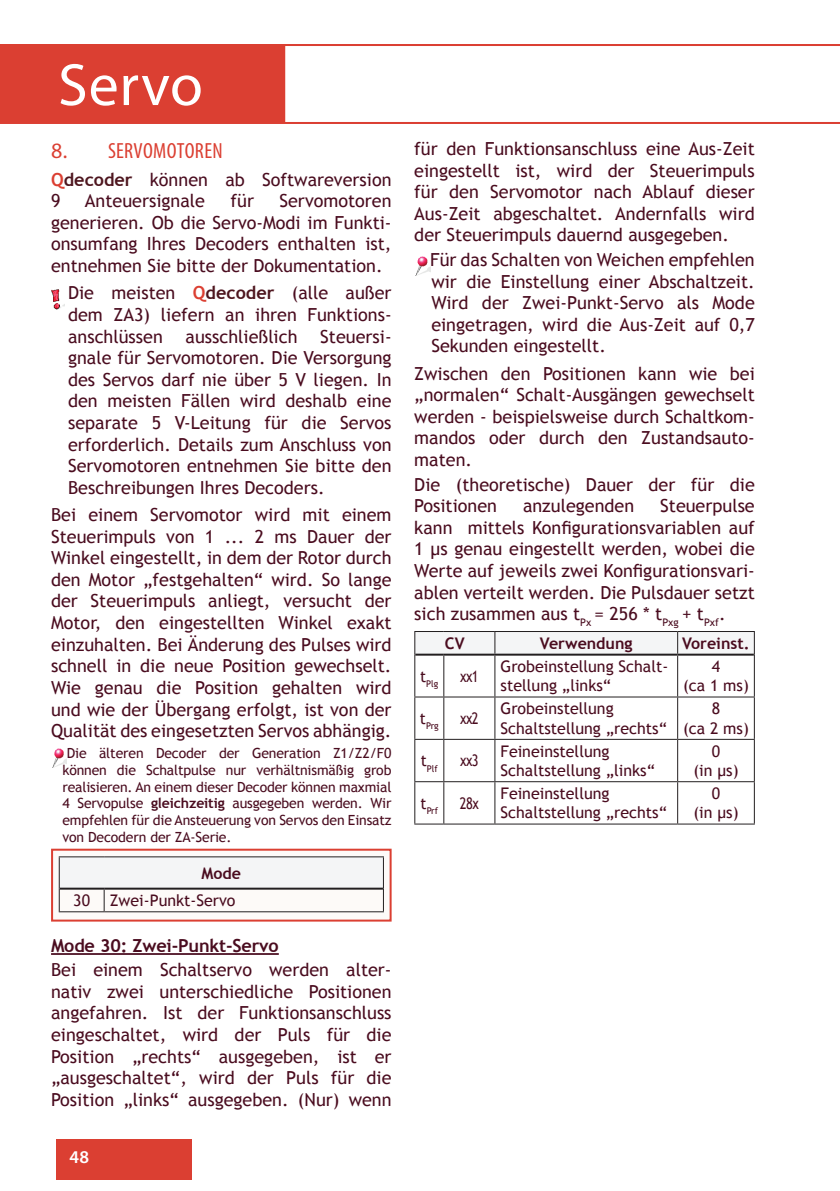
<style>
.page{position:relative;width:840px;height:1191px;background:#fff}
.page>*{position:absolute;margin:0;border:0;box-sizing:border-box;transform-origin:0 0}
.t1{font:60px "Myriad Pro";letter-spacing:.015em;color:#fff}
.t2{font:condensed 22px "Myriad Pro";letter-spacing:.015em;color:#db3f32}
.t3{font:18px/21.6px "Trebuchet MS";color:#4a0c1f;text-align:justify}
.t4{font:700 18px "Trebuchet MS";letter-spacing:-.01em;color:#4a0c1f}
.t5{font:600 18px "Myriad Pro";color:#fff}
.t6{font:16px/19.2px "Trebuchet MS";color:#4a0c1f}
.t7{font:700 16px "Trebuchet MS";color:#4a0c1f}
.t8{font:16px "Trebuchet MS";color:#4a0c1f;scale:.8 1}
.t9{font:14px/16.8px "Trebuchet MS";letter-spacing:-.01em;color:#4a0c1f;text-align:justify}
.t10{font:9.4px "Trebuchet MS";color:#4a0c1f}
.s1{font-stretch:normal}
.s2{font-weight:700;color:#db3f32}
.s3{font-weight:700;color:#4e161f}
.s4{font-weight:700}
</style>
<div class="page">
<div style="left:57px;top:1139px;width:135px;height:40px;background:#db3f32"></div>
<svg style="left:0;top:44px;width:839px;height:80px"></svg>
<div style="left:0;top:44px;width:285px;height:78px;background:#db3f32"></div>
<hr style="left:51px;top:953px;width:228px;height:2px;background:#4a0c1f">
<img style="left:51px;top:289px;width:13px;height:21px">
<img style="left:52px;top:748px;width:15px;height:20px">
<div style="left:52px;top:849px;width:338px;height:71px;background:#fdfaf8"></div>
<div style="left:59px;top:857px;width:324px;height:31px;background:#f4f5f6"></div>
<hr style="left:59px;top:856px;width:45px;height:1px;background:#231f20">
<hr style="left:59px;top:857px;width:1px;height:31px;background:#231f20">
<hr style="left:104px;top:856px;width:280px;height:1px;background:#231f20">
<hr style="left:383px;top:857px;width:1px;height:31px;background:#231f20">
<svg style="left:59px;top:888px;width:1px;height:23px"></svg>
<svg style="left:104px;top:889px;width:1px;height:22px"></svg>
<svg style="left:383px;top:888px;width:1px;height:23px"></svg>
<hr style="left:59px;top:911px;width:45px;height:1px;background:#231f20">
<hr style="left:104px;top:911px;width:280px;height:1px;background:#231f20">
<hr style="left:60px;top:887px;width:44px;height:2px;background:#231f20">
<hr style="left:104px;top:887px;width:279px;height:2px;background:#231f20">
<div style="left:51px;top:848px;width:340px;height:73px;border:2px solid #db3f32"></div>
<img style="left:415px;top:256px;width:15px;height:20px">
<div style="left:414px;top:631px;width:340px;height:23px;background:#f4f5f6"></div>
<hr style="left:414px;top:654px;width:1px;height:42px;background:#231f20">
<hr style="left:443px;top:655px;width:1px;height:41px;background:#231f20">
<hr style="left:494px;top:655px;width:1px;height:41px;background:#231f20">
<hr style="left:676px;top:655px;width:1px;height:41px;background:#231f20">
<hr style="left:753px;top:654px;width:1px;height:42px;background:#231f20">
<svg style="left:414px;top:696px;width:29px;height:1px"></svg>
<hr style="left:414px;top:697px;width:1px;height:42px;background:#231f20">
<hr style="left:443px;top:696px;width:51px;height:1px;background:#231f20">
<hr style="left:443px;top:697px;width:1px;height:42px;background:#231f20">
<hr style="left:494px;top:696px;width:183px;height:1px;background:#231f20">
<hr style="left:494px;top:697px;width:1px;height:42px;background:#231f20">
<hr style="left:677px;top:696px;width:77px;height:1px;background:#231f20">
<hr style="left:676px;top:697px;width:1px;height:42px;background:#231f20">
<hr style="left:753px;top:697px;width:1px;height:42px;background:#231f20">
<svg style="left:414px;top:739px;width:29px;height:1px"></svg>
<hr style="left:414px;top:740px;width:1px;height:41px;background:#231f20">
<hr style="left:443px;top:739px;width:51px;height:1px;background:#231f20">
<hr style="left:443px;top:740px;width:1px;height:41px;background:#231f20">
<hr style="left:494px;top:739px;width:183px;height:1px;background:#231f20">
<hr style="left:494px;top:740px;width:1px;height:41px;background:#231f20">
<hr style="left:677px;top:739px;width:77px;height:1px;background:#231f20">
<hr style="left:676px;top:740px;width:1px;height:41px;background:#231f20">
<hr style="left:753px;top:740px;width:1px;height:41px;background:#231f20">
<svg style="left:414px;top:781px;width:29px;height:1px"></svg>
<hr style="left:414px;top:782px;width:1px;height:41px;background:#231f20">
<hr style="left:443px;top:781px;width:51px;height:1px;background:#231f20">
<hr style="left:443px;top:782px;width:1px;height:41px;background:#231f20">
<hr style="left:494px;top:781px;width:183px;height:1px;background:#231f20">
<hr style="left:494px;top:782px;width:1px;height:41px;background:#231f20">
<hr style="left:677px;top:781px;width:77px;height:1px;background:#231f20">
<hr style="left:676px;top:782px;width:1px;height:41px;background:#231f20">
<hr style="left:753px;top:782px;width:1px;height:41px;background:#231f20">
<svg style="left:414px;top:823px;width:29px;height:1px"></svg>
<hr style="left:443px;top:823px;width:51px;height:1px;background:#231f20">
<hr style="left:494px;top:823px;width:183px;height:1px;background:#231f20">
<hr style="left:677px;top:823px;width:77px;height:1px;background:#231f20">
<hr style="left:415px;top:653px;width:28px;height:2px;background:#231f20">
<hr style="left:443px;top:653px;width:51px;height:2px;background:#231f20">
<hr style="left:494px;top:653px;width:183px;height:2px;background:#231f20">
<hr style="left:677px;top:653px;width:76px;height:2px;background:#231f20">
<h1 class="t1" style="left:58px;top:48px;width:146px">Servo</h1>
<p class="t2" style="left:51px;top:138px;width:173px"><span class="s1">8.</span> SERVOMOTOREN</p>
<p class="t3" style="left:51px;top:169px;width:342px"><span class="s2">Q</span><span class="s3">decoder</span> können ab Softwareversion<br>9</p>
<p class="t3" style="left:85px;top:190px;width:121px">Anteuersignale</p>
<p class="t3" style="left:230px;top:190px;width:25px">für</p>
<p class="t3" style="left:51px;top:190px;width:342px;text-indent:228px">Servomotoren generieren. Ob die Servo-Modi im Funkti&shy;onsumfang Ihres Decoders enthalten ist, entnehmen Sie bitte der Dokumentation.</p>
<p class="t3" style="left:68px;top:282px;width:325px">Die meisten <span class="s2">Q</span><span class="s3">decoder</span> (alle außer dem ZA3) liefern an ihren Funktions&shy;anschlüssen</p>
<p class="t3" style="left:185px;top:325px;width:113px">ausschließlich</p>
<p class="t3" style="left:68px;top:325px;width:325px;text-indent:252px">Steuersi&shy;gnale für Servomotoren. Die Versorgung des Servos darf nie über 5 V liegen. In den meisten Fällen wird deshalb eine separate 5 V-Leitung für die Servos erforderlich. Details zum Anschluss von Servomotoren entnehmen Sie bitte den Beschreibungen Ihres Decoders.</p>
<p class="t3" style="left:51px;top:504px;width:342px">Bei einem Servomotor wird mit einem Steuerimpuls von 1 ... 2 ms Dauer der Winkel eingestellt, in dem der Rotor durch den Motor „festgehalten“ wird. So lange der Steuerimpuls anliegt, versucht der Motor, den eingestellten Winkel exakt einzuhalten. Bei Änderung des Pulses wird schnell in die neue Position gewechselt.<br>Wie genau die Position gehalten wird und wie der Übergang erfolgt, ist von der Qualität des eingesetzten Servos abhängig.</p>
<p class="t9" style="left:62px;top:744px;width:330px;text-indent:4px">Die älteren Decoder der Generation Z1/Z2/F0 können die Schaltpulse nur verhältnismäßig grob realisieren. An einem dieser Decoder können maxmial 4 Servopulse <span class="s4">gleichzeitig</span> ausgegeben werden. Wir empfehlen für die Ansteuerung von Servos den Einsatz von Decodern der ZA-Serie.</p>
<p class="t7" style="left:201px;top:863px;width:41px">Mode</p>
<p class="t6" style="left:73px;top:891px;width:164px">30 Zwei-Punkt-Servo</p>
<p class="t4" style="left:51px;top:934px;width:229px">Mode 30: Zwei-Punkt-Servo</p>
<p class="t3" style="left:51px;top:959px;width:342px">Bei einem Schaltservo werden alter&shy;nativ zwei unterschiedliche Positionen angefahren. Ist der Funktionsanschluss eingeschaltet, wird der Puls für die Position „rechts“ ausgegeben, ist er „ausgeschaltet“, wird der Puls für die Position „links“ ausgegeben. (Nur) wenn</p>
<p class="t5" style="left:69px;top:1145px;width:21px">48</p>
<p class="t3" style="left:414px;top:138px;width:342px">für den Funktionsanschluss eine Aus-Zeit eingestellt ist, wird der Steuerimpuls für den Servomotor nach Ablauf dieser Aus-Zeit abgeschaltet. Andernfalls wird der Steuerimpuls dauernd ausgegeben.</p>
<p class="t3" style="left:430px;top:249px;width:326px">Für das Schalten von Weichen empfehlen wir die Einstellung einer Abschaltzeit.<br>Wird der Zwei-Punkt-Servo als Mode eingetragen, wird die Aus-Zeit auf 0,7<br>Sekunden eingestellt.</p>
<p class="t3" style="left:414px;top:363px;width:342px">Zwischen den Positionen kann wie bei „normalen“ Schalt-Ausgängen gewechselt werden - beispielsweise durch Schaltkom&shy;mandos oder durch den Zustandsauto&shy;maten.</p>
<p class="t3" style="left:414px;top:473px;width:342px">Die (theoretische) Dauer der für die<br>Positionen</p>
<p class="t3" style="left:414px;top:495px;width:342px;text-indent:246px">Steuerpulse kann mittels Konfigurationsvariablen auf 1 µs genau eingestellt werden, wobei die Werte auf jeweils zwei Konfigurationsvari&shy;ablen verteilt werden. Die Pulsdauer setzt sich zusammen aus t<sub>Px</sub> = 256 * t<sub>Pxg</sub> + t<sub>Pxf</sub>.</p>
<p class="t7" style="left:444px;top:633px;width:21px">CV</p>
<p class="t7" style="left:539px;top:633px;width:94px">Verwendung</p>
<p class="t7" style="left:682px;top:633px;width:69px">Voreinst.</p>
<p class="t10" style="left:420px;top:678px;width:20px"><sup>t</sup>Plg</p>
<p class="t8" style="left:460px;top:666px;width:25px">xx1</p>
<p class="t6" style="left:500px;top:657px;width:169px">Grobeinstellung Schalt&shy;stellung „links“</p>
<p class="t6" style="left:682px;top:657px;width:67px;text-align:center">4<br>(ca 1 ms)</p>
<p class="t10" style="left:419px;top:720px;width:20px"><sup>t</sup>Prg</p>
<p class="t8" style="left:460px;top:709px;width:25px">xx2</p>
<p class="t6" style="left:500px;top:699px;width:168px">Grobeinstellung<br>Schaltstellung „rechts“</p>
<p class="t6" style="left:682px;top:699px;width:67px;text-align:center">8<br>(ca 2 ms)</p>
<p class="t10" style="left:420px;top:763px;width:19px"><sup>t</sup>Plf</p>
<p class="t8" style="left:460px;top:751px;width:25px">xx3</p>
<p class="t6" style="left:500px;top:742px;width:156px">Feineinstellung<br>Schaltstellung „links“</p>
<p class="t6" style="left:693px;top:742px;width:47px;text-align:center">0<br>(in µs)</p>
<p class="t10" style="left:420px;top:805px;width:19px"><sup>t</sup>Prf</p>
<p class="t8" style="left:459px;top:793px;width:25px">28x</p>
<p class="t6" style="left:500px;top:784px;width:168px">Feineinstellung<br>Schaltstellung „rechts“</p>
<p class="t6" style="left:693px;top:784px;width:47px;text-align:center">0<br>(in µs)</p>
<p class="t3" style="left:522px;top:495px;width:113px">anzulegenden</p>
</div>
